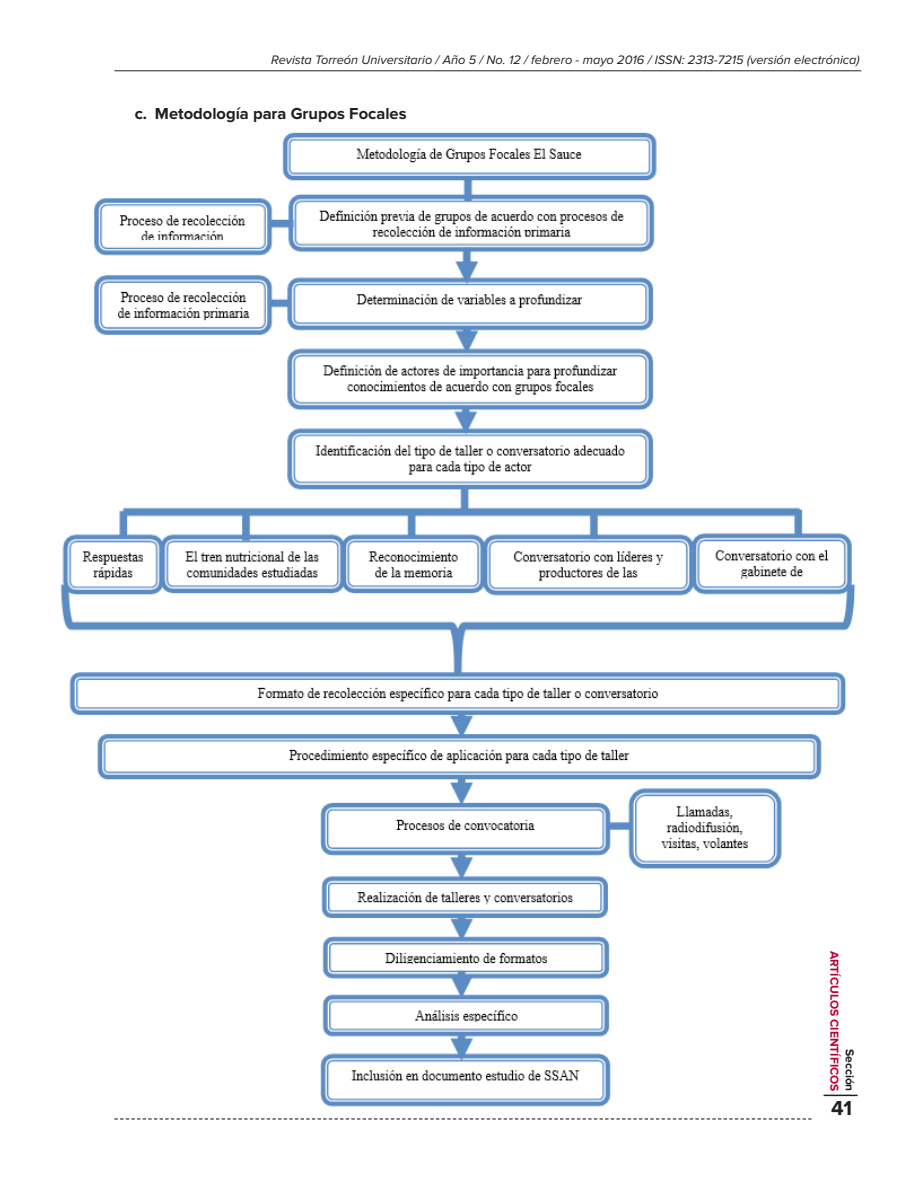
<style>
.page{position:relative;width:918px;height:1188px;background:#fff}
.page>*{position:absolute;margin:0;border:0;box-sizing:border-box;transform-origin:0 0}
.t1{font:700 21px "Proxima Nova";color:#231f20}
.t2{font:700 16.5px "Proxima Nova";color:#231f20}
.t3{font:italic 12.75px "Proxima Nova";color:#231f20}
.t4{font:700 12px "Proxima Nova";color:#b90335}
.t5{font:700 12px "Proxima Nova";color:#231f20}
</style>
<div class="page">
<img style="left:60px;top:132px;width:798px;height:975px">
<hr style="left:114px;top:70px;width:747px;height:1px;background:#231f20">
<hr style="left:824px;top:1095px;width:34px;height:1px;background:#231f20">
<svg style="left:114px;top:1118px;width:698px;height:2px"></svg>
<p class="t3" style="left:271px;top:54px;width:590px">Revista Torreón Universitario / Año 5 / No. 12 / febrero - mayo 2016 / ISSN: 2313-7215 (versión electrónica)</p>
<p class="t2" style="left:135px;top:104px;width:273px">c. Metodología para Grupos Focales</p>
<p class="t4" style="left:841px;top:951px;width:142px;rotate:90deg">ARTÍCULOS CIENTÍFICOS</p>
<h1 class="t1" style="left:831px;top:1096px;width:23px">41</h1>
<p class="t5" style="left:857px;top:1049px;width:44px;rotate:90deg">Sección</p>
</div>
